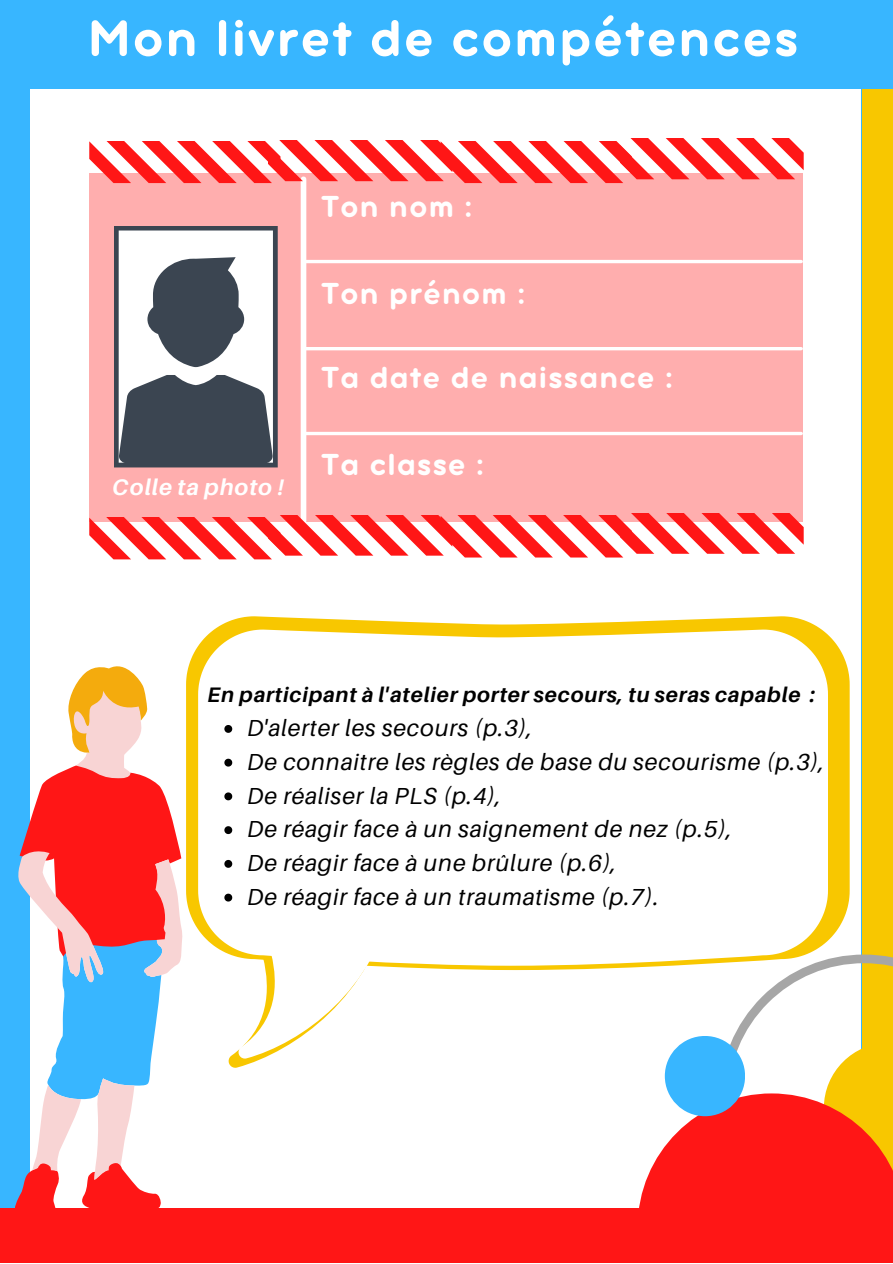
<style>
.page{position:relative;width:893px;height:1264px;background:#fff}
.page>*{position:absolute;margin:0;border:0;box-sizing:border-box;transform-origin:0 0}
.t1{font:55.8px "Aristotelica Pro Tx Bld";letter-spacing:.04em;color:#fff}
.t2{font:33px "Aristotelica Pro Tx Bld";letter-spacing:.04em;color:#fff}
.t3{font:italic 23.25px/33.8px "Aileron";letter-spacing:.04em;color:#000}
.t4{font:italic 700 22.5px "Aileron";letter-spacing:.04em;color:#fff}
.t5{font:italic 700 21px "Aileron";letter-spacing:.04em;color:#000}
</style>
<div class="page">
<div style="left:0;top:0;width:892px;height:1262px;background:#38b6ff"></div>
<div style="left:30px;top:89px;width:830px;height:1119px;background:#fff"></div>
<div style="left:0;top:1208px;width:729px;height:54px;background:#ff1616"></div>
<div style="left:89px;top:174px;width:713px;height:348px;background:#ffaeae"></div>
<hr style="left:305px;top:260px;width:496px;height:3px;background:#fff">
<hr style="left:305px;top:347px;width:496px;height:3px;background:#fff">
<hr style="left:305px;top:432px;width:496px;height:3px;background:#fff">
<div style="left:301px;top:179px;width:5px;height:342px;background:#fff"></div>
<svg style="left:114px;top:226px;width:164px;height:242px;background:#8b9198"></svg>
<svg style="left:89px;top:139px;width:714px;height:44px"></svg>
<svg style="left:89px;top:513px;width:714px;height:46px"></svg>
<div style="left:862px;top:89px;width:30px;height:969px;background:#f8c700"></div>
<svg style="left:730px;top:954px;width:162px;height:139px"></svg>
<svg style="left:823px;top:1042px;width:69px;height:51px;fill:#f8c700"></svg>
<div style="left:637px;top:1093px;width:255px;height:169px;background:#ff1616"></div>
<div style="left:664px;top:1035px;width:81px;height:81px;background:#38b6ff;border-radius:50%"></div>
<svg style="left:73px;top:666px;width:72px;height:24px"></svg>
<svg style="left:15px;top:1179px;width:146px;height:29px;fill:#ff1616"></svg>
<svg style="left:18px;top:690px;width:164px;height:489px"></svg>
<svg style="left:186px;top:616px;width:663px;height:354px;fill:#f8c700"></svg>
<svg style="left:198px;top:629px;width:629px;height:336px"></svg>
<svg style="left:224px;top:725px;width:8px;height:7px"></svg>
<svg style="left:224px;top:758px;width:8px;height:8px"></svg>
<svg style="left:224px;top:792px;width:8px;height:8px"></svg>
<svg style="left:224px;top:826px;width:8px;height:8px"></svg>
<svg style="left:224px;top:860px;width:8px;height:7px"></svg>
<svg style="left:224px;top:893px;width:168px;height:174px"></svg>
<h1 class="t1" style="left:88px;top:20px;width:712px">Mon livret de compétences</h1>
<h2 class="t2" style="left:321px;top:196px;width:152px">Ton nom :</h2>
<h2 class="t2" style="left:321px;top:283px;width:205px">Ton prénom :</h2>
<h2 class="t2" style="left:321px;top:366px;width:353px">Ta date de naissance :</h2>
<p class="t4" style="left:112px;top:473px;width:173px">Colle ta photo !</p>
<h2 class="t2" style="left:321px;top:454px;width:164px">Ta classe :</h2>
<p class="t5" style="left:207px;top:682px;width:609px">En participant à l'atelier porter secours, tu seras capable :</p>
<p class="t3" style="left:247px;top:710px;width:579px">D'alerter les secours (p.3),<br>De connaitre les règles de base du secourisme (p.3), De réaliser la PLS (p.4),<br>De réagir face à un saignement de nez (p.5),<br>De réagir face à une brûlure (p.6),<br>De réagir face à un traumatisme (p.7).</p>
</div>
